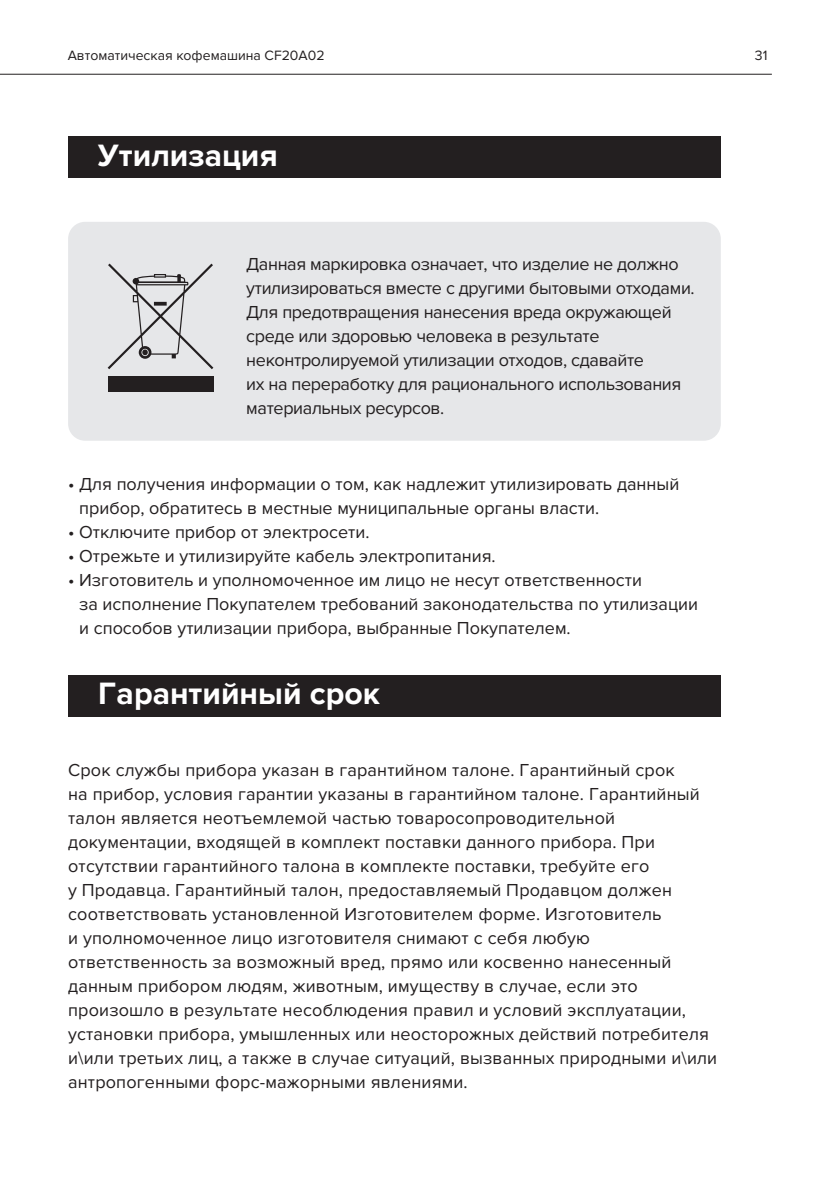
<style>
.page{position:relative;width:840px;height:1191px;background:#fff}
.page>*{position:absolute;margin:0;border:0;box-sizing:border-box;transform-origin:0 0}
.t1{font:700 32px "Proxima Nova";color:#fff}
.t2{font:18px/24px "Proxima Nova";letter-spacing:.01em;color:#231f20}
.t3{font:18px/24px "Proxima Nova";letter-spacing:-.02em;color:#231f20}
.t4{font:14px "Proxima Nova";color:#231f20}
</style>
<div class="page">
<div style="left:68px;top:675px;width:652px;height:41px;background:#231f20"></div>
<div style="left:68px;top:222px;width:652px;height:219px;background:#e6e7e9;border-radius:17px"></div>
<div style="left:68px;top:136px;width:652px;height:42px;background:#231f20"></div>
<svg style="left:108px;top:263px;width:105px;height:106px"></svg>
<div style="left:108px;top:376px;width:105px;height:16px;background:#231f20"></div>
<hr style="left:0;top:74px;width:771px;height:1px;background:#231f20">
<p class="t4" style="left:68px;top:47px;width:258px">Автоматическая кофемашина CF20A02</p>
<p class="t4" style="left:754px;top:47px;width:14px">31</p>
<h1 class="t1" style="left:98px;top:137px;width:181px">Утилизация</h1>
<p class="t3" style="left:246px;top:252px;width:449px">Данная маркировка означает, что изделие не должно утилизироваться вместе с другими бытовыми отходами.<br>Для предотвращения нанесения вреда окружающей среде или здоровью человека в результате неконтролируемой утилизации отходов, сдавайте<br>их на переработку для рационального использования материальных ресурсов.</p>
<p class="t2" style="left:79px;top:472px;width:601px;text-indent:-11px">• Для получения информации о том, как надлежит утилизировать данный прибор, обратитесь в местные муниципальные органы власти.</p>
<p class="t2" style="left:68px;top:520px;width:303px">• Отключите прибор от электросети.</p>
<p class="t2" style="left:68px;top:544px;width:429px">• Отрежьте и утилизируйте кабель электропитания.</p>
<p class="t2" style="left:79px;top:568px;width:620px;text-indent:-11px">• Изготовитель и уполномоченное им лицо не несут ответственности<br>за исполнение Покупателем требований законодательства по утилизации и способов утилизации прибора, выбранные Покупателем.</p>
<h1 class="t1" style="left:98px;top:675px;width:283px">Гарантийный срок</h1>
<p class="t2" style="left:68px;top:758px;width:650px">Срок службы прибора указан в гарантийном талоне. Гарантийный срок<br>на прибор, условия гарантии указаны в гарантийном талоне. Гарантийный талон является неотъемлемой частью товаросопроводительной документации, входящей в комплект поставки данного прибора. При отсутствии гарантийного талона в комплекте поставки, требуйте его<br>у Продавца. Гарантийный талон, предоставляемый Продавцом должен соответствовать установленной Изготовителем форме. Изготовитель<br>и уполномоченное лицо изготовителя снимают с себя любую ответственность за возможный вред, прямо или косвенно нанесенный данным прибором людям, животным, имуществу в случае, если это произошло в результате несоблюдения правил и условий эксплуатации, установки прибора, умышленных или неосторожных действий потребителя и\или третьих лиц, а также в случае ситуаций, вызванных природными и\или антропогенными форс-мажорными явлениями.</p>
</div>
